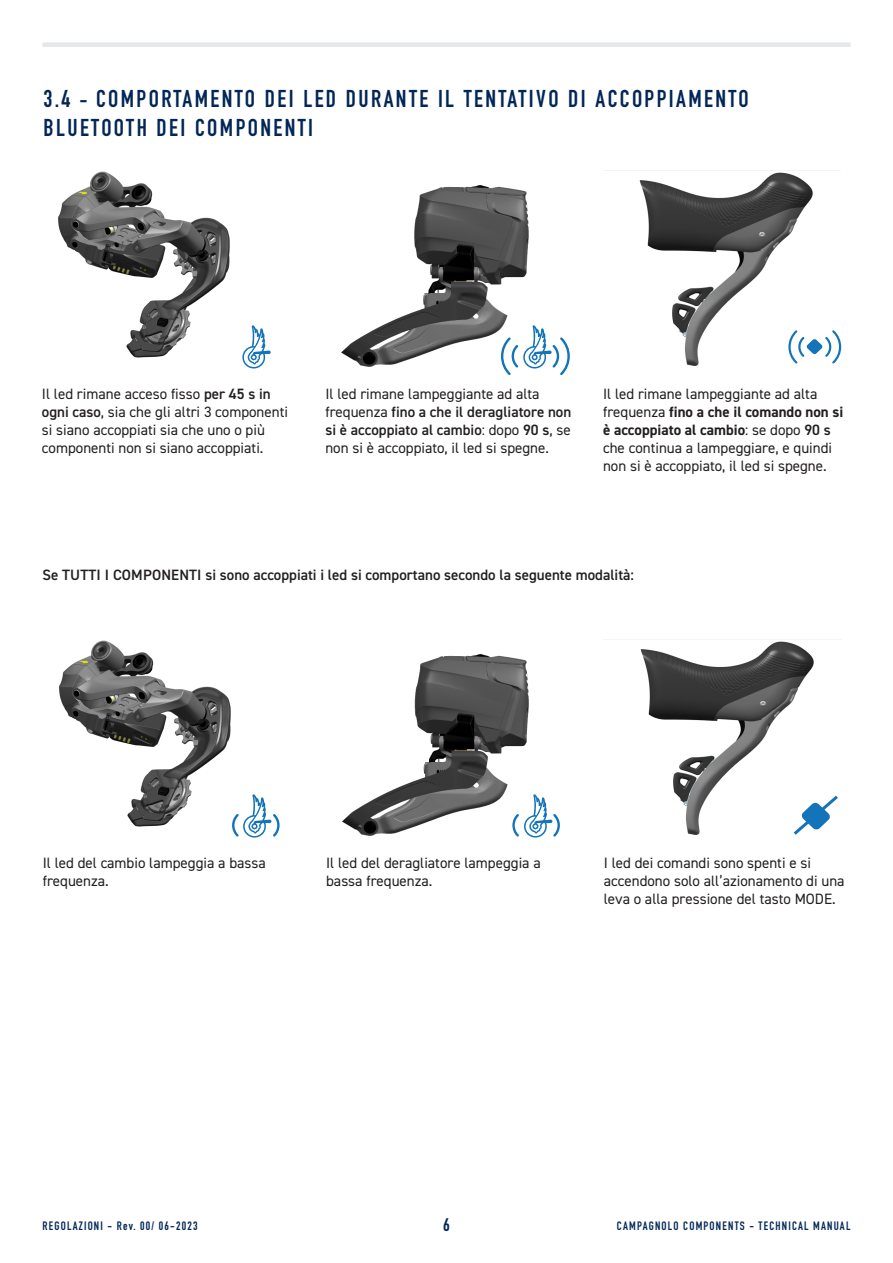
<style>
.page{position:relative;width:893px;height:1263px;background:#fff}
.page>*{position:absolute;margin:0;border:0;box-sizing:border-box;transform-origin:0 0}
.Normale{font:700 24px/28.8px "DIN Condensed";letter-spacing:.1em;color:#022656}
.t1{font:700 18px "DIN Condensed";color:#022656}
.t2{font:15px/18px "DIN2014";color:#231f20}
.t3{font:600 15px "DIN2014";color:#231f20}
.t4{font:700 12px "DIN Condensed";letter-spacing:.1em;color:#022656}
.s1{font-size:21px}
.s2{font-weight:600}
.s3{font-weight:700}
</style>
<div class="page">
<div style="left:43px;top:42px;width:808px;height:5px;background:#e6e7e9"></div>
<img style="left:58px;top:171px;width:199px;height:198px">
<img style="left:341px;top:185px;width:188px;height:182px">
<img style="left:639px;top:172px;width:196px;height:194px">
<svg style="left:501px;top:325px;width:69px;height:50px"></svg>
<svg style="left:242px;top:325px;width:29px;height:43px"></svg>
<svg style="left:788px;top:330px;width:53px;height:33px"></svg>
<img style="left:59px;top:640px;width:199px;height:198px">
<img style="left:342px;top:654px;width:197px;height:184px">
<img style="left:640px;top:641px;width:174px;height:194px">
<svg style="left:512px;top:794px;width:48px;height:43px"></svg>
<svg style="left:232px;top:794px;width:48px;height:43px"></svg>
<svg style="left:790px;top:792px;width:48px;height:43px"></svg>
<p class="Normale" style="left:43px;top:84px;width:707px">3.4 <span class="s1">-</span> COMPORTAMENTO DEI LED DURANTE IL TENTATIVO DI ACCOPPIAMENTO<br>BLUETOOTH DEI COMPONENTI</p>
<p class="t2" style="left:42px;top:384px;width:248px">Il led rimane acceso fisso <span class="s2">per 45 s in ogni caso</span>, sia che gli altri 3 componenti si siano accoppiati sia che uno o più componenti non si siano accoppiati.</p>
<p class="t2" style="left:325px;top:384px;width:247px">Il led rimane lampeggiante ad alta frequenza <span class="s2">fino a che il deragliatore non si è accoppiato al cambio</span>: dopo <span class="s2">90 s</span>, se non si è accoppiato, il led si spegne.</p>
<p class="t2" style="left:603px;top:384px;width:242px">Il led rimane lampeggiante ad alta frequenza <span class="s3">fino a che il comando non si è accoppiato al cambio</span>: se dopo <span class="s2">90 s </span>che continua a lampeggiare, e quindi non si è accoppiato, il led si spegne.</p>
<p class="t3" style="left:43px;top:565px;width:593px">Se TUTTI I COMPONENTI si sono accoppiati i led si comportano secondo la seguente modalità:</p>
<p class="t2" style="left:43px;top:853px;width:225px">Il led del cambio lampeggia a bassa frequenza.</p>
<p class="t2" style="left:326px;top:853px;width:216px">Il led del deragliatore lampeggia a bassa frequenza.</p>
<p class="t2" style="left:604px;top:853px;width:242px">I led dei comandi sono spenti e si accendono solo all’azionamento di una leva o alla pressione del tasto MODE.</p>
<p class="t4" style="left:43px;top:1217px;width:157px">REGOLAZIONI - Rev. 00/ 06-2023</p>
<p class="t1" style="left:443px;top:1213px;width:8px">6</p>
<p class="t4" style="left:617px;top:1217px;width:235px">CAMPAGNOLO COMPONENTS - TECHNICAL MANUAL</p>
</div>
